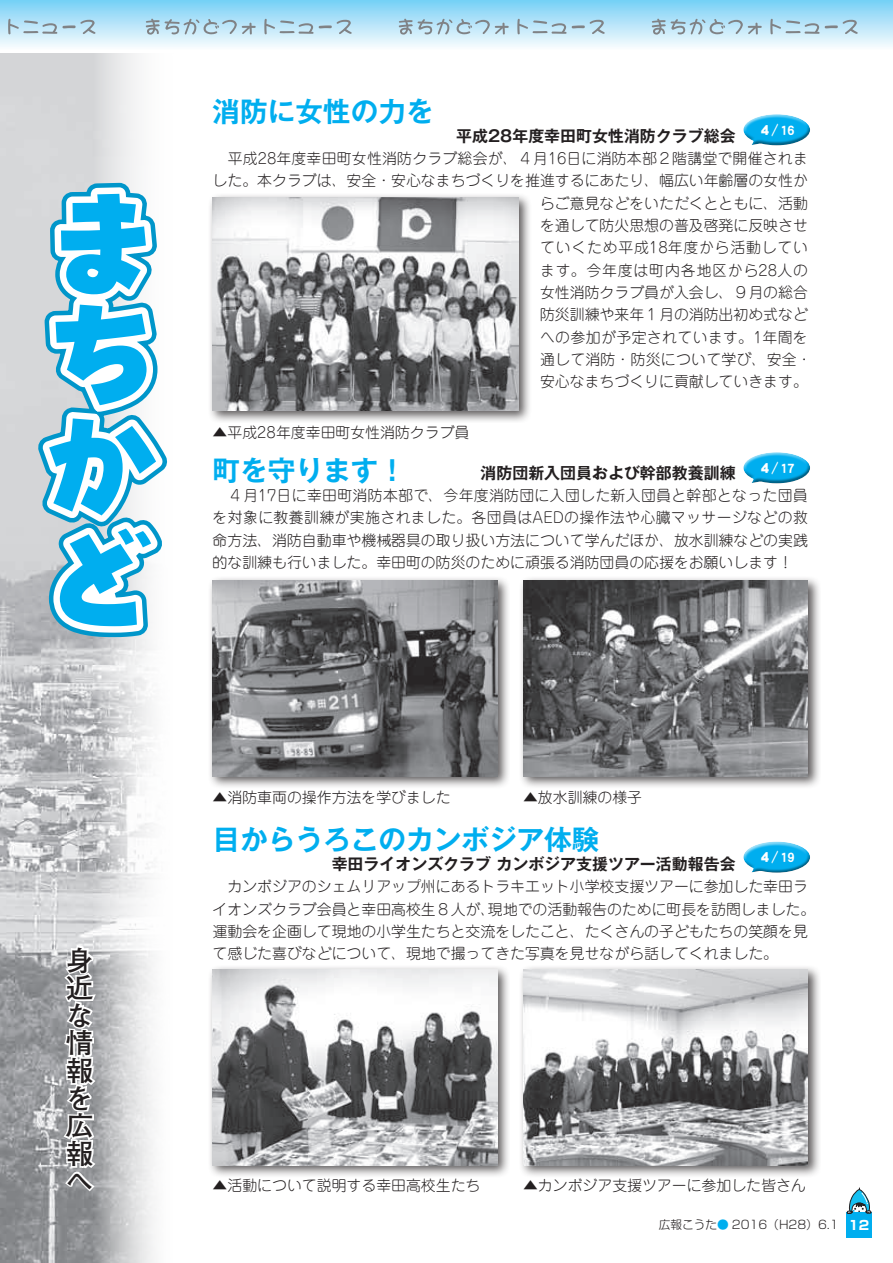
<style>
.page{position:relative;width:893px;height:1263px;background:#fff}
.page>*{position:absolute;margin:0;border:0;box-sizing:border-box;transform-origin:0 0}
.t1{font:700 27.6px "Gothic MB101 Pro De";color:#00aeef}
.t2{font:700 27.6px/27.6px "Futo Go B101 Pro";color:#231f20;text-align:justify}
.t3{font:700 15.9px "Gothic MB101 Pro De";color:#231f20}
.t4{font:300 14.85px/22.4px "Jun 101 Pro";color:#231f20}
.t5{font:13.8px "DFHS Gothic Std W9";color:#fff}
.t6{font:300 11.7px "Shin Go Pro";color:#231f20}
.s1{color:#00aeef}
.s2{font-weight:700;font-size:12.75px;color:#fff}
</style>
<div class="page">
<div style="left:0;top:0;width:893px;height:51px;background:linear-gradient(to bottom,#77d0f6,#fffefe)"></div>
<svg style="left:146px;top:19px;width:206px;height:16px;background:#b1d0df"></svg>
<svg style="left:399px;top:19px;width:206px;height:16px;background:#b1d0df"></svg>
<svg style="left:652px;top:19px;width:206px;height:16px;background:#b1d0df"></svg>
<svg style="left:0;top:19px;width:95px;height:16px;background:#b3d4e4"></svg>
<img style="left:0;top:53px;width:168px;height:1210px">
<svg style="left:61px;top:943px;width:37px;height:251px"></svg>
<svg style="left:36px;top:183px;width:131px;height:348px"></svg>
<svg style="left:39px;top:185px;width:127px;height:454px"></svg>
<div style="left:741px;top:114px;width:69px;height:33px;background:#fff;opacity:.75"></div>
<div style="left:741px;top:123px;width:69px;height:24px;background:#231f20;opacity:.5"></div>
<div style="left:741px;top:452px;width:69px;height:33px;background:#fff;opacity:.75"></div>
<div style="left:741px;top:461px;width:69px;height:24px;background:#231f20;opacity:.5"></div>
<div style="left:741px;top:841px;width:69px;height:33px;background:#fff;opacity:.75"></div>
<div style="left:741px;top:850px;width:69px;height:24px;background:#231f20;opacity:.5"></div>
<div style="left:207px;top:192px;width:325px;height:231px;background:#231f20;opacity:.75"></div>
<img style="left:213px;top:198px;width:306px;height:212px">
<div style="left:207px;top:575px;width:303px;height:214px;background:#231f20;opacity:.75"></div>
<img style="left:213px;top:580px;width:284px;height:196px">
<div style="left:207px;top:964px;width:303px;height:214px;background:#231f20;opacity:.75"></div>
<img style="left:213px;top:969px;width:284px;height:196px">
<div style="left:518px;top:575px;width:303px;height:214px;background:#231f20;opacity:.75"></div>
<img style="left:523px;top:580px;width:285px;height:196px">
<div style="left:518px;top:964px;width:303px;height:214px;background:#231f20;opacity:.75"></div>
<img style="left:523px;top:969px;width:285px;height:196px">
<div style="left:845px;top:1210px;width:28px;height:29px;border:3px solid #fff"></div>
<div style="left:846px;top:1212px;width:26px;height:25px;background:#00aeef"></div>
<svg style="left:845px;top:1187px;width:28px;height:31px"></svg>
<h1 class="t2" style="left:66px;top:943px;width:29px">身近な情報を広報へ</h1>
<h1 class="t1" style="left:213px;top:89px;width:223px">消防に女性の力を</h1>
<p class="t5" style="left:758px;top:122px;width:38px">４／ 16</p>
<p class="t3" style="left:456px;top:123px;width:281px">平成28年度幸田町女性消防クラブ総会</p>
<p class="t4" style="left:213px;top:146px;width:597px">　平成28年度幸田町女性消防クラブ総会が、４月16日に消防本部２階講堂で開催されました。本クラブは、安全・安心なまちづくりを推進するにあたり、幅広い年齢層の女性か</p>
<p class="t4" style="left:213px;top:420px;width:258px">▲平成28年度幸田町女性消防クラブ員</p>
<p class="t4" style="left:540px;top:190px;width:273px">らご意見などをいただくとともに、活動を通して防火思想の普及啓発に反映させていくため平成18年度から活動しています。今年度は町内各地区から28人の女性消防クラブ員が入会し、９月の総合防災訓練や来年１月の消防出初め式などへの参加が予定されています。1年間を通して消防・防災について学び、安全・安心なまちづくりに貢献していきます。</p>
<h1 class="t1" style="left:213px;top:448px;width:195px">町を守ります！</h1>
<p class="t3" style="left:480px;top:460px;width:257px">消防団新入団員および幹部教養訓練</p>
<p class="t4" style="left:213px;top:482px;width:597px;text-align:justify">　４月17日に幸田町消防本部で、今年度消防団に入団した新入団員と幹部となった団員を対象に教養訓練が実施されました。各団員はAEDの操作法や心臓マッサージなどの救命方法、消防自動車や機械器具の取り扱い方法について学んだほか、放水訓練などの実践的な訓練も行いました。幸田町の防災のために頑張る消防団員の応援をお願いします！</p>
<p class="t5" style="left:758px;top:460px;width:38px">４／ 17</p>
<p class="t4" style="left:213px;top:784px;width:240px">▲消防車両の操作方法を学びました</p>
<p class="t4" style="left:523px;top:784px;width:121px">▲放水訓練の様子</p>
<h1 class="t1" style="left:213px;top:817px;width:388px">目からうろこのカンボジア体験</h1>
<p class="t3" style="left:332px;top:851px;width:405px">幸田ライオンズクラブ カンボジア支援ツアー活動報告会</p>
<p class="t4" style="left:213px;top:874px;width:604px">　カンボジアのシェムリアップ州にあるトラキエット小学校支援ツアーに参加した幸田ライオンズクラブ会員と幸田高校生８人が、現地での活動報告のために町長を訪問しました。運動会を企画して現地の小学生たちと交流をしたこと、たくさんの子どもたちの笑顔を見て感じた喜びなどについて、現地で撮ってきた写真を見せながら話してくれました。</p>
<p class="t5" style="left:758px;top:849px;width:38px">４／ 19</p>
<p class="t4" style="left:213px;top:1173px;width:269px">▲活動について説明する幸田高校生たち</p>
<p class="t4" style="left:523px;top:1173px;width:284px">▲カンボジア支援ツアーに参加した皆さん</p>
<p class="t6" style="left:659px;top:1215px;width:212px">広報こうた<span class="s1">●</span> 2016（H28）6.1 <span class="s2">12</span></p>
</div>
